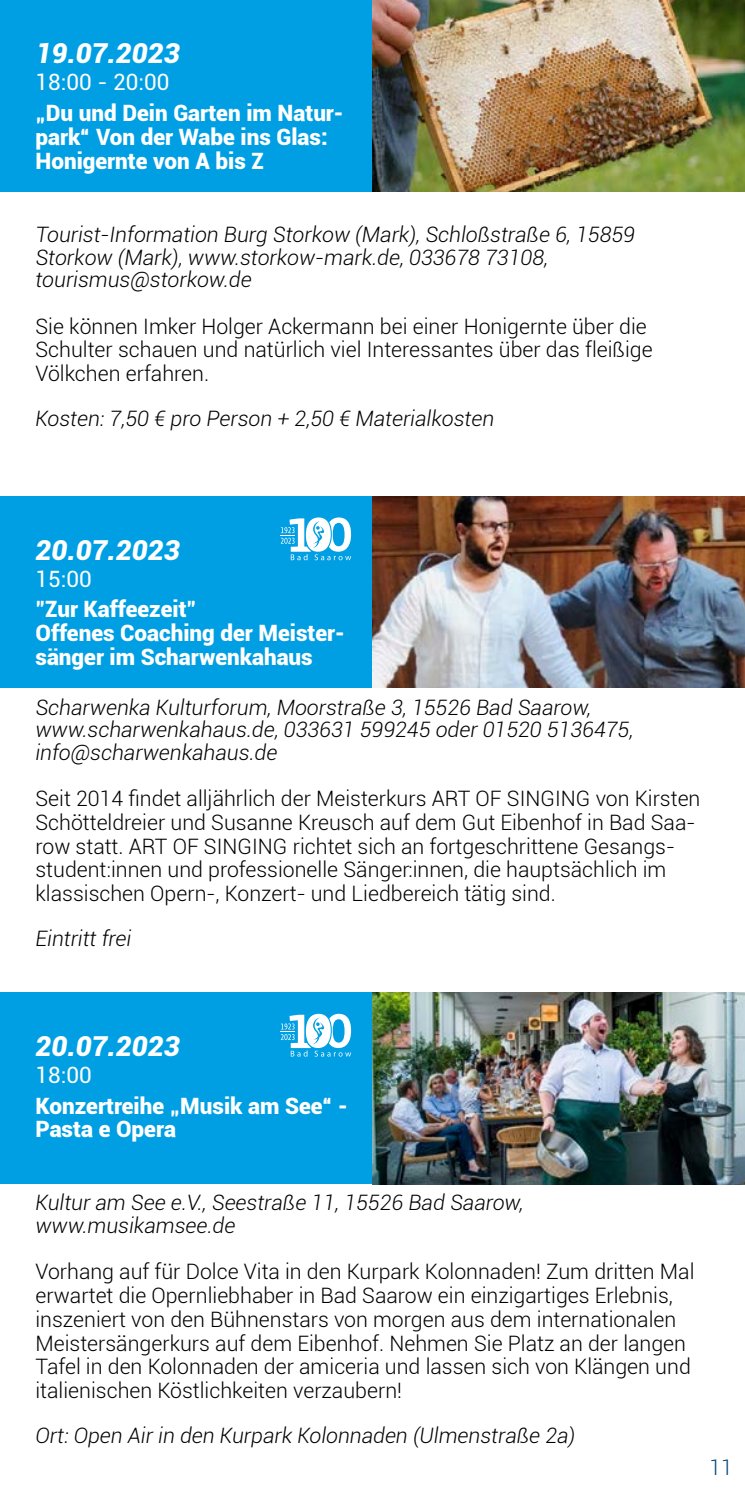
<style>
.page{position:relative;width:745px;height:1489px;background:#fff}
.page>*{position:absolute;margin:0;border:0;box-sizing:border-box;transform-origin:0 0}
.t1{font:italic 900 27.5px "Roboto";color:#fff}
.t2{font:900 22.5px/23.8px "Roboto";color:#fff}
.t3{font:22.5px "Roboto";color:#fff}
.t4{font:300 21.25px/23.8px "Roboto";color:#000}
.t5{font:italic 300 21.25px/22.5px "Roboto";color:#000}
.t6{font:300 21.25px "Roboto";color:#034576}
</style>
<div class="page">
<div style="left:0;top:0;width:372px;height:191px;background:#009fe3"></div>
<div style="left:0;top:496px;width:372px;height:191px;background:#009fe3"></div>
<div style="left:0;top:992px;width:372px;height:191px;background:#009fe3"></div>
<img style="left:372px;top:992px;width:372px;height:191px">
<img style="left:372px;top:0;width:372px;height:191px">
<img style="left:372px;top:496px;width:372px;height:191px">
<svg style="left:280px;top:1013px;width:71px;height:43px"></svg>
<svg style="left:280px;top:517px;width:71px;height:43px"></svg>
<p class="t1" style="left:35px;top:34px;width:145px">19.07.2023</p>
<p class="t3" style="left:35px;top:66px;width:136px">18:00 - 20:00</p>
<p class="t2" style="left:35px;top:100px;width:309px">„Du und Dein Garten im Natur&shy;park“ Von der Wabe ins Glas:<br>Honigernte von A bis Z</p>
<p class="t5" style="left:35px;top:223px;width:600px">Tourist-Information Burg Storkow (Mark) , Schloßstraße 6 , 15859<br>Storkow (Mark) , www.storkow-mark.de , 033678 73108 , tourismus@storkow.de</p>
<p class="t4" style="left:35px;top:313px;width:618px">Sie können Imker Holger Ackermann bei einer Honigernte über die<br>Schulter schauen und natürlich viel Interessantes über das fleißige<br>Völkchen erfahren.</p>
<p class="t5" style="left:35px;top:406px;width:460px">Kosten: 7,50 € pro Person + 2,50 € Materialkosten</p>
<p class="t1" style="left:35px;top:530px;width:145px">20.07.2023</p>
<p class="t3" style="left:35px;top:562px;width:58px">15:00</p>
<p class="t2" style="left:35px;top:596px;width:311px">"Zur Kaffeezeit"<br>Offenes Coaching der Meister&shy;sänger im Scharwenkahaus</p>
<p class="t5" style="left:35px;top:695px;width:599px">Scharwenka Kulturforum , Moorstraße 3 , 15526 Bad Saarow , www.scharwenkahaus.de , 033631 599245 oder 01520 5136475 , info@scharwenkahaus.de</p>
<p class="t4" style="left:35px;top:786px;width:666px">Seit 2014 findet alljährlich der Meisterkurs ART OF SINGING von Kirsten Schötteldreier und Susanne Kreusch auf dem Gut Eibenhof in Bad Saa&shy;row statt. ART OF SINGING richtet sich an fortgeschrittene Gesangs&shy;student:innen und professionelle Sänger:innen, die hauptsächlich im klassischen Opern-, Konzert- und Liedbereich tätig sind.</p>
<p class="t5" style="left:35px;top:926px;width:97px">Eintritt frei</p>
<p class="t1" style="left:35px;top:1026px;width:145px">20.07.2023</p>
<p class="t3" style="left:35px;top:1059px;width:58px">18:00</p>
<p class="t2" style="left:35px;top:1092px;width:314px">Konzertreihe „Musik am See“ -<br>Pasta e Opera</p>
<p class="t5" style="left:35px;top:1190px;width:489px">Kultur am See e.V. , Seestraße 11 , 15526 Bad Saarow , www.musikamsee.de</p>
<p class="t4" style="left:35px;top:1258px;width:660px">Vorhang auf für Dolce Vita in den Kurpark Kolonnaden! Zum dritten Mal erwartet die Opernliebhaber in Bad Saarow ein einzigartiges Erlebnis, inszeniert von den Bühnenstars von morgen aus dem internationalen Meistersängerkurs auf dem Eibenhof. Nehmen Sie Platz an der langen Tafel in den Kolonnaden der amiceria und lassen sich von Klängen und italienischen Köstlichkeiten verzaubern!</p>
<p class="t5" style="left:35px;top:1423px;width:541px">Ort: Open Air in den Kurpark Kolonnaden (Ulmenstraße 2a)</p>
<p class="t6" style="left:709px;top:1452px;width:25px">11</p>
</div>
